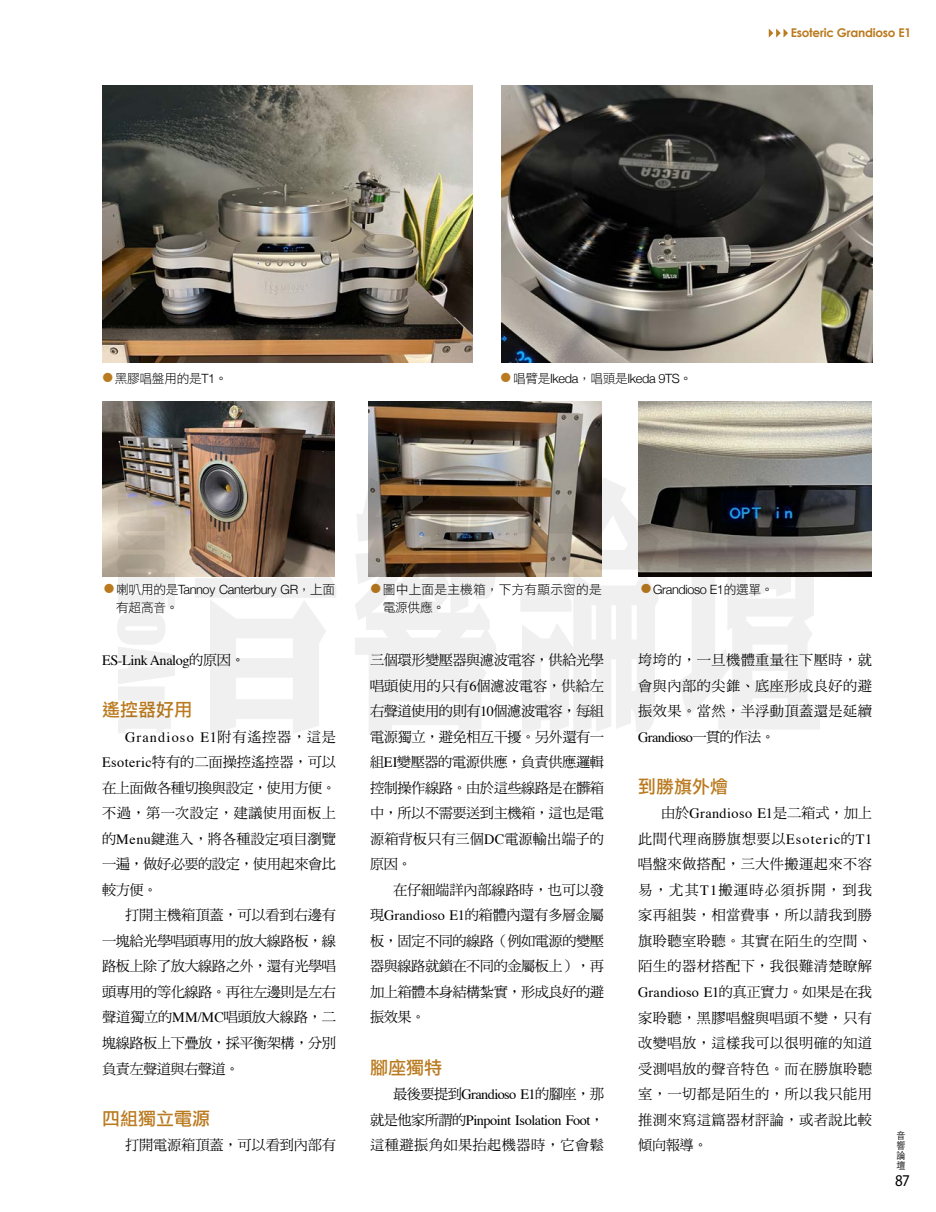
<style>
.page{position:relative;width:936px;height:1212px;background:#fff}
.page>*{position:absolute;margin:0;border:0;box-sizing:border-box;transform-origin:0 0}
.t1{font:18px "DF Li Hei Std W5";color:#ba7a1f}
.t2{font:16.5px "Myriad Pro";color:#000;scale:.91 1}
.t3{font:14.25px/25.5px "DF Ming Std W5";color:#000;text-align:justify}
.t4{font:14.25px/25.5px "Times";letter-spacing:-.03em;color:#000;text-align:right}
.t5{font:14.25px "Times";letter-spacing:.015em;color:#000}
.t6{font:14.25px "Times";letter-spacing:.03em;color:#000}
.t7{font:14.25px "Times";letter-spacing:.08em;color:#000}
.t8{font:14.25px "DF Ming Std W5";letter-spacing:.025em;color:#000}
.t9{font:300 12.75px "Helvetica Neue";letter-spacing:-.03em;color:#000}
.t10{font:12.75px/18px "DF Li Hei Std W3";letter-spacing:.01em;color:#000}
.t11{font:12.75px "DF Li Hei Std W3";letter-spacing:-.03em;color:#000}
.t12{font:700 12px "Century Gothic";letter-spacing:-.02em;color:#ba7a1f}
.t13{font:300 9.9px/10.2px "ST Heiti TC";color:#000;text-align:justify;scale:.91 1}
.s1{font-family:"Helvetica Neue";font-weight:300}
.s2{font-family:"DF Li Hei Std W3";font-weight:400}
.s3{font-family:"DF Ming Std W5"}
.s4{font-family:"Times"}
</style>
<div class="page">
<img style="left:102px;top:85px;width:370px;height:278px">
<img style="left:501px;top:85px;width:371px;height:278px">
<img style="left:102px;top:402px;width:232px;height:174px">
<img style="left:369px;top:402px;width:232px;height:76px">
<img style="left:639px;top:402px;width:232px;height:174px">
<svg style="left:768px;top:29px;width:20px;height:9px"></svg>
<img style="left:117px;top:478px;width:702px;height:256px">
<svg style="left:371px;top:583px;width:9px;height:10px"></svg>
<svg style="left:641px;top:583px;width:9px;height:10px"></svg>
<p class="t12" style="left:790px;top:26px;width:122px">Esoteric Grandioso E1</p>
<p class="t11" style="left:115px;top:372px;width:114px">黑膠唱盤用的是<span class="s1">T1</span>。</p>
<p class="t9" style="left:513px;top:368px;width:181px"><span class="s2">唱臂是</span>Ikeda<span class="s2">，唱頭是</span>Ikeda 9TS<span class="s2">。</span></p>
<p class="t9" style="left:116px;top:579px;width:220px"><span class="s2">喇叭用的是</span>Tannoy Canterbury GR<span class="s2">，上面</span></p>
<p class="t10" style="left:116px;top:598px;width:64px">有超高音。</p>
<p class="t10" style="left:383px;top:580px;width:220px">圖中上面是主機箱，下方有顯示窗的是電源供應。</p>
<p class="t9" style="left:653px;top:579px;width:122px">Grandioso E1<span class="s2">的選單。</span></p>
<p class="t4" style="left:102px;top:646px;width:144px">ES-Link Analog<span class="s3">的原因。</span></p>
<p class="t1" style="left:102px;top:700px;width:91px">遙控器好用</p>
<p class="t7" style="left:125px;top:724px;width:212px">Grandioso E1<span class="s3">附有遙控器，這是</span></p>
<p class="t3" style="left:102px;top:749px;width:235px"><span class="s4">Esoteric</span>特有的二面操控遙控器，可以在上面做各種切換與設定，使用方便。不過，第一次設定，建議使用面板上的<span class="s4">Menu</span>鍵進入，將各種設定項目瀏覽一遍，做好必要的設定，使用起來會比較方便。</p>
<p class="t3" style="left:102px;top:902px;width:235px;text-indent:23px">打開主機箱頂蓋，可以看到右邊有一塊給光學唱頭專用的放大線路板，線路板上除了放大線路之外，還有光學唱頭專用的等化線路。再往左邊則是左右聲道獨立的<span class="s4">MM/MC</span>唱頭放大線路，二塊線路板上下疊放，採平衡架構，分別負責左聲道與右聲道。</p>
<p class="t1" style="left:102px;top:1108px;width:109px">四組獨立電源</p>
<p class="t3" style="left:125px;top:1132px;width:212px">打開電源箱頂蓋，可以看到內部有</p>
<p class="t3" style="left:370px;top:647px;width:235px">三個環形變壓器與濾波電容，供給光學唱頭使用的只有<span class="s4">6</span>個濾波電容，供給左右聲道使用的則有<span class="s4">10</span>個濾波電容，每組電源獨立，避免相互干擾。另外還有一組<span class="s4">EI</span>變壓器的電源供應，負責供應邏輯控制操作線路。由於這些線路是在髒箱中，所以不需要送到主機箱，這也是電源箱背板只有三個<span class="s4">DC</span>電源輸出端子的原因。</p>
<p class="t3" style="left:370px;top:877px;width:235px;text-indent:23px">在仔細端詳內部線路時，也可以發現<span class="s4">Grandioso E1</span>的箱體內還有多層金屬板，固定不同的線路（例如電源的變壓器與線路就鎖在不同的金屬板上），再加上箱體本身結構紮實，形成良好的避振效果。</p>
<p class="t1" style="left:370px;top:1057px;width:73px">腳座獨特</p>
<p class="t4" style="left:370px;top:1080px;width:235px"><span class="s3">最後要提到</span>Grandioso E1<span class="s3">的腳座，那<br>就是他家所謂的</span>Pinpoint Isolation Foot<span class="s3">，</span></p>
<p class="t8" style="left:370px;top:1137px;width:235px">這種避振角如果抬起機器時，它會鬆</p>
<p class="t3" style="left:638px;top:647px;width:235px">垮垮的，一旦機體重量往下壓時，就會與內部的尖錐、底座形成良好的避振效果。當然，半浮動頂蓋還是延續</p>
<p class="t4" style="left:638px;top:723px;width:138px">Grandioso<span class="s3">一貫的作法。</span></p>
<p class="t1" style="left:638px;top:777px;width:91px">到勝旗外燴</p>
<p class="t6" style="left:661px;top:800px;width:212px"><span class="s3">由於</span>Grandioso E1<span class="s3">是二箱式，加上</span></p>
<p class="t3" style="left:638px;top:826px;width:235px">此間代理商勝旗想要以<span class="s4">Esoteric</span>的<span class="s4">T1</span>唱盤來做搭配，三大件搬運起來不容易，尤其<span class="s4">T1</span>搬運時必須拆開，到我家再組裝，相當費事，所以請我到勝旗聆聽室聆聽。其實在陌生的空間、陌生的器材搭配下，我很難清楚瞭解</p>
<p class="t5" style="left:638px;top:979px;width:235px">Grandioso E1<span class="s3">的真正實力。如果是在我</span></p>
<p class="t3" style="left:638px;top:1004px;width:235px">家聆聽，黑膠唱盤與唱頭不變，只有改變唱放，這樣我可以很明確的知道受測唱放的聲音特色。而在勝旗聆聽室，一切都是陌生的，所以我只能用推測來寫這篇器材評論，或者說比較傾向報導。</p>
<p class="t13" style="left:896px;top:1129px;width:11px">音響論壇</p>
<p class="t2" style="left:895px;top:1170px;width:18px">87</p>
</div>
